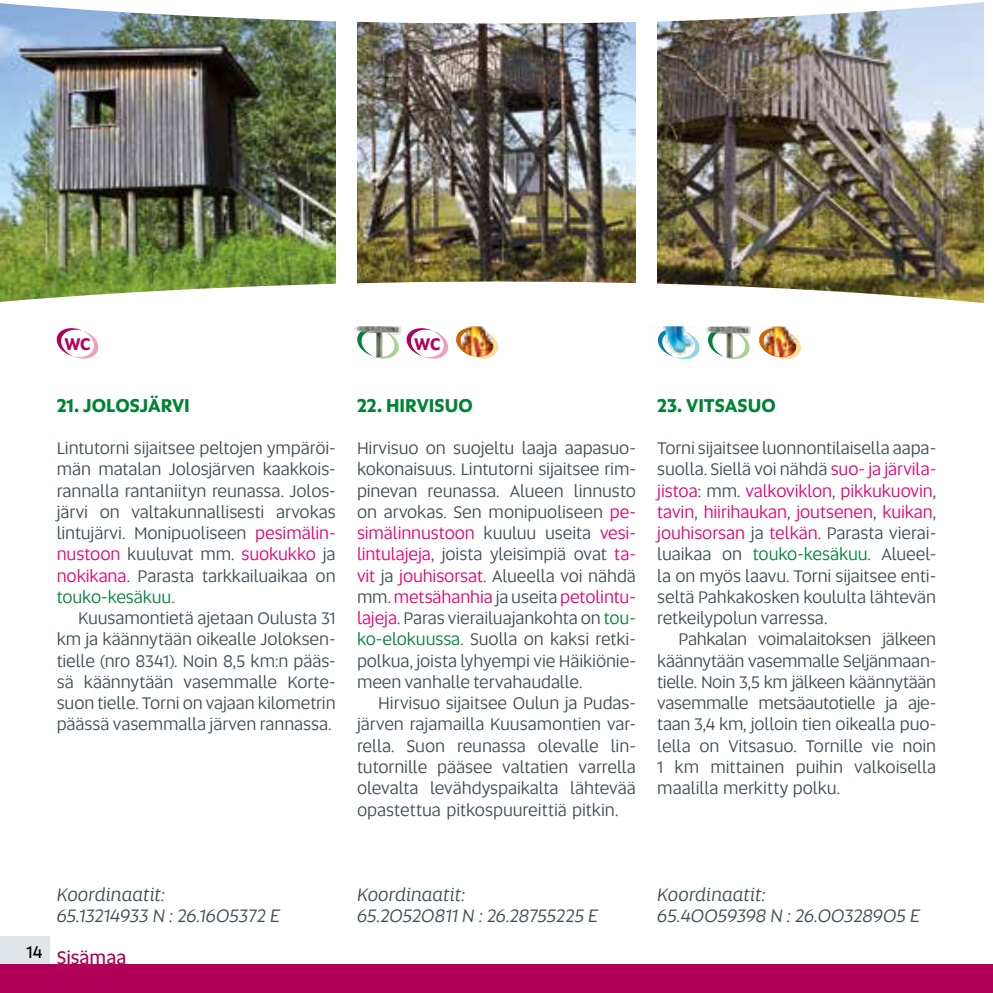
<style>
.page{position:relative;width:993px;height:993px;background:#fff}
.page>*{position:absolute;margin:0;border:0;box-sizing:border-box;transform-origin:0 0}
.t1{font:italic 18.75px/21.2px "Altis";letter-spacing:-.005em;color:#3f4e55}
.t2{font:700 18.75px "Altis";color:#008237}
.t3{font:18.75px "Altis";color:#b10058}
.t4{font:17.5px/21.2px "Altis";letter-spacing:-.005em;color:#3f4e55;text-align:justify}
.t5{font:17.5px "Altis";color:#000}
.t6{font:700 17px "Altis";color:#b10058}
.s1{color:#e60071}
.s2{color:#008237}
</style>
<div class="page">
<div style="left:0;top:935px;width:50px;height:29px;background:#e0e5e9"></div>
<img style="left:657px;top:52px;width:326px;height:201px">
<img style="left:657px;top:326px;width:94px;height:34px">
<svg style="left:759px;top:326px;width:42px;height:33px"></svg>
<img style="left:0;top:52px;width:335px;height:201px">
<img style="left:357px;top:52px;width:278px;height:201px">
<svg style="left:56px;top:328px;width:43px;height:31px"></svg>
<img style="left:355px;top:326px;width:143px;height:33px">
<img style="left:0;top:2px;width:980px;height:50px">
<img style="left:0;top:253px;width:980px;height:50px">
<svg style="left:980px;top:253px;width:4px;height:50px"></svg>
<div style="left:0;top:964px;width:992px;height:28px;background:#b10058"></div>
<svg style="left:980px;top:2px;width:4px;height:50px"></svg>
<p class="t6" style="left:64px;top:331px;width:28px">WC</p>
<p class="t6" style="left:414px;top:331px;width:28px">WC</p>
<p class="t2" style="left:57px;top:391px;width:135px">21. JOLOSJÄRVI</p>
<p class="t4" style="left:57px;top:436px;width:280px">Lintutorni sijaitsee peltojen ympäröi&shy;män matalan Jolosjärven kaakkois&shy;rannalla rantaniityn reunassa. Jolos&shy;järvi on valtakunnallisesti arvokas lintujärvi. Monipuoliseen <span class="s1">pesimälin&shy;nustoon</span> kuuluvat mm. <span class="s1">suokukko</span> ja <span class="s1">nokikana</span>. Parasta tarkkailuaikaa on <span class="s2">touko-kesäkuu</span>.</p>
<p class="t4" style="left:57px;top:606px;width:280px;text-indent:21px">Kuusamontietä ajetaan Oulusta 31 km ja käännytään oikealle Joloksen&shy;tielle (nro 8341). Noin 8,5 km:n pääs&shy;sä käännytään vasemmalle Korte&shy;suon tielle. Torni on vajaan kilometrin päässä vasemmalla järven rannassa.</p>
<p class="t2" style="left:357px;top:391px;width:117px">22. HIRVISUO</p>
<p class="t4" style="left:357px;top:436px;width:280px">Hirvisuo on suojeltu laaja aapasuo&shy;kokonaisuus. Lintutorni sijaitsee rim&shy;pinevan reunassa. Alueen linnusto on arvokas. Sen monipuoliseen <span class="s1">pe&shy;simälinnustoon</span> kuuluu useita <span class="s1">vesi&shy;lintulajeja</span>, joista yleisimpiä ovat <span class="s1">ta&shy;vit</span> ja <span class="s1">jouhisorsat</span>. Alueella voi nähdä mm. <span class="s1">metsähanhia</span> ja useita <span class="s1">petolintu&shy;lajeja</span>. Paras vierailuajankohta on <span class="s2">tou&shy;ko-elokuussa</span>. Suolla on kaksi retki&shy;polkua, joista lyhyempi vie Häikiönie&shy;meen vanhalle tervahaudalle.</p>
<p class="t4" style="left:357px;top:691px;width:280px;text-indent:21px">Hirvisuo sijaitsee Oulun ja Pudas&shy;järven rajamailla Kuusamontien var&shy;rella. Suon reunassa olevalle lin&shy;tutornille pääsee valtatien varrella olevalta levähdyspaikalta lähtevää opastettua pitkospuureittiä pitkin.</p>
<p class="t2" style="left:657px;top:391px;width:120px">23. VITSASUO</p>
<p class="t4" style="left:657px;top:436px;width:280px">Torni sijaitsee luonnontilaisella aapa&shy;suolla. Siellä voi nähdä <span class="s1">suo- ja järvila&shy;jistoa</span>: mm. <span class="s1">valkoviklon</span>, <span class="s1">pikkukuovin</span>, <span class="s1">tavin</span>, <span class="s1">hiirihaukan</span>, <span class="s1">joutsenen</span>, <span class="s1">kuikan</span>, <span class="s1">jouhisorsan</span> ja <span class="s1">telkän</span>. Parasta vierai&shy;luaikaa on <span class="s2">touko-kesäkuu</span>. Alueel&shy;la on myös laavu. Torni sijaitsee enti&shy;seltä Pahkakosken koululta lähtevän retkeilypolun varressa.</p>
<p class="t4" style="left:657px;top:628px;width:280px;text-indent:21px">Pahkalan voimalaitoksen jälkeen käännytään vasemmalle Seljänmaan&shy;tielle. Noin 3,5 km jälkeen käännytään vasemmalle metsäautotielle ja aje&shy;taan 3,4 km, jolloin tien oikealla puo&shy;lella on Vitsasuo. Tornille vie noin 1 km mittainen puihin valkoisella maalilla merkitty polku.</p>
<p class="t5" style="left:26px;top:939px;width:18px">14</p>
<p class="t1" style="left:57px;top:882px;width:225px">Koordinaatit:<br>65.13214933 N : 26.1605372 E</p>
<p class="t3" style="left:57px;top:944px;width:71px">Sisämaa</p>
<p class="t1" style="left:357px;top:882px;width:243px">Koordinaatit:<br>65.20520811 N : 26.28755225 E</p>
<p class="t1" style="left:657px;top:882px;width:264px">Koordinaatit:<br>65.40059398 N : 26.00328905 E</p>
</div>
